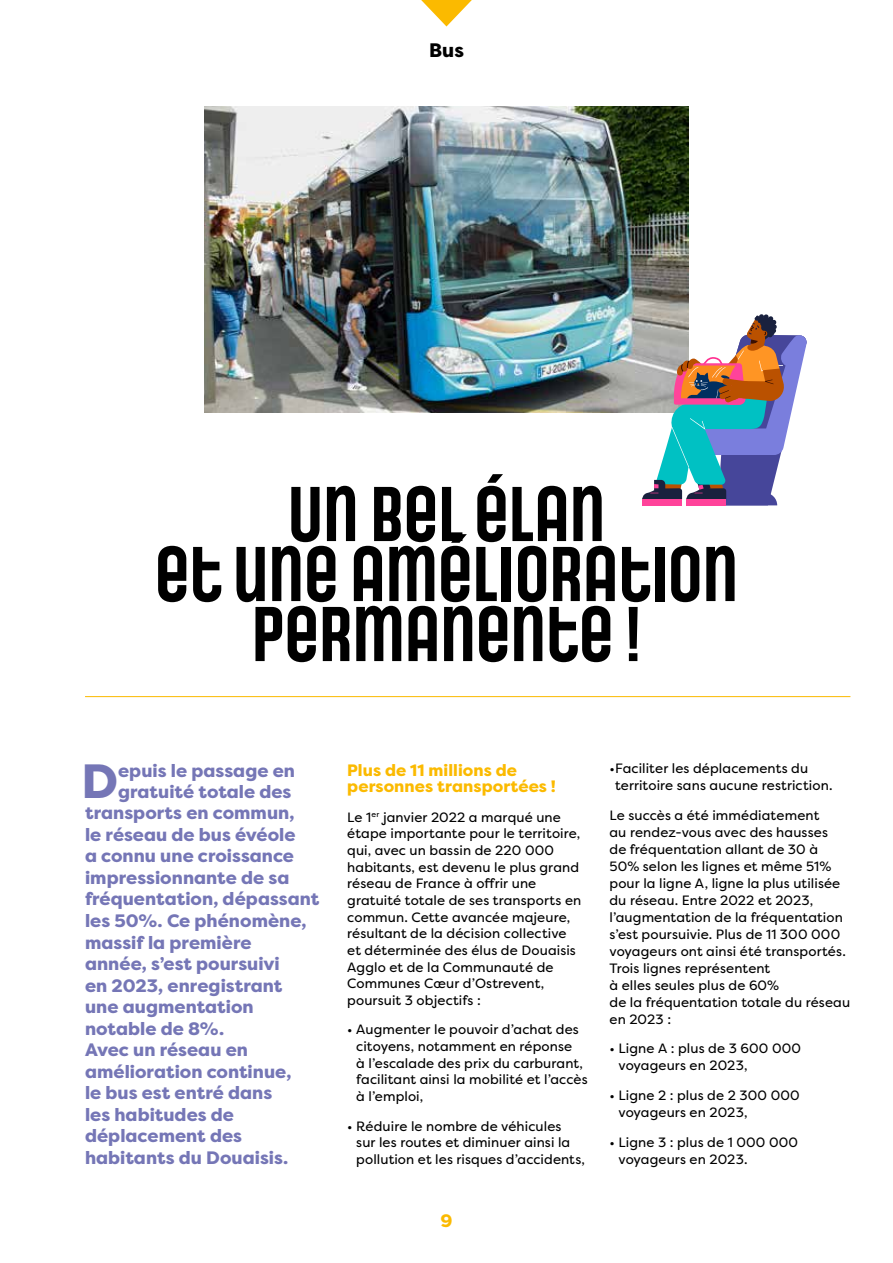
<style>
.page{position:relative;width:893px;height:1263px;background:#fff}
.page>*{position:absolute;margin:0;border:0;box-sizing:border-box;transform-origin:0 0}
.t1{font:700 75px/60px "Gala";color:#000;text-align:center}
.t2{font:800 48px "Filson Pro";color:#7576b6}
.t3{font:800 19.5px "Filson Pro";color:#000}
.t4{font:800 18px "Filson Pro";letter-spacing:.005em;color:#7576b6}
.t5{font:800 18px "Filson Pro";color:#fbba00}
.t6{font:800 16.5px/16.6px "Filson Pro";letter-spacing:.005em;color:#fbba00}
.t7{font:13.5px/16.6px "Filson Pro";letter-spacing:.01em;color:#000}
</style>
<div class="page">
<svg style="left:421px;top:0;width:51px;height:27px"></svg>
<hr style="left:85px;top:696px;width:765px;height:1px;background:#fbba00">
<img style="left:205px;top:107px;width:483px;height:305px">
<svg style="left:642px;top:313px;width:165px;height:192px"></svg>
<h3 class="t3" style="left:429px;top:38px;width:36px">Bus</h3>
<h1 class="t1" style="left:155px;top:482px;width:585px">UN BEL ÉLAN<br>ET UNE AMÉLIORATION<br>PERMANENTE !</h1>
<h2 class="t2" style="left:81px;top:751px;width:38px">D</h2>
<h3 class="t4" style="left:118px;top:759px;width:178px">epuis le passage en</h3>
<h3 class="t4" style="left:118px;top:780px;width:175px">gratuité totale des</h3>
<h3 class="t4" style="left:85px;top:802px;width:211px">transports en commun,</h3>
<h3 class="t4" style="left:85px;top:823px;width:212px">le réseau de bus évéole</h3>
<h3 class="t4" style="left:85px;top:845px;width:211px">a connu une croissance</h3>
<h3 class="t4" style="left:85px;top:866px;width:206px">impressionnante de sa</h3>
<h3 class="t4" style="left:85px;top:888px;width:236px">fréquentation, dépassant</h3>
<h3 class="t4" style="left:85px;top:909px;width:223px">les 50%. Ce phénomène,</h3>
<h3 class="t4" style="left:85px;top:931px;width:168px">massif la première</h3>
<h3 class="t4" style="left:85px;top:952px;width:196px">année, s’est poursuivi</h3>
<h3 class="t4" style="left:85px;top:974px;width:199px">en 2023, enregistrant</h3>
<h3 class="t4" style="left:85px;top:995px;width:170px">une augmentation</h3>
<h3 class="t4" style="left:85px;top:1017px;width:141px">notable de 8%.</h3>
<h3 class="t4" style="left:85px;top:1039px;width:164px">Avec un réseau en</h3>
<h3 class="t4" style="left:85px;top:1060px;width:208px">amélioration continue,</h3>
<h3 class="t4" style="left:85px;top:1082px;width:189px">le bus est entré dans</h3>
<h3 class="t4" style="left:85px;top:1103px;width:150px">les habitudes de</h3>
<h3 class="t4" style="left:85px;top:1125px;width:158px">déplacement des</h3>
<h3 class="t4" style="left:85px;top:1146px;width:205px">habitants du Douaisis.</h3>
<p class="t6" style="left:347px;top:762px;width:210px">Plus de 11 millions de personnes transportées !</p>
<p class="t7" style="left:347px;top:808px;width:236px">Le 1<sup>er</sup> janvier 2022 a marqué une étape importante pour le territoire, qui, avec un bassin de 220 000 habitants, est devenu le plus grand réseau de France à offrir une gratuité totale de ses transports en commun. Cette avancée majeure, résultant de la décision collective et déterminée des élus de Douaisis<br>Agglo et de la Communauté de<br>Communes Cœur d’Ostrevent, poursuit 3 objectifs :</p>
<p class="t7" style="left:356px;top:1021px;width:233px;text-indent:-9px">• Augmenter le pouvoir d’achat des citoyens, notamment en réponse<br>à l’escalade des prix du carburant, facilitant ainsi la mobilité et l’accès à l’emploi,</p>
<p class="t7" style="left:356px;top:1117px;width:230px;text-indent:-9px">• Réduire le nombre de véhicules<br>sur les routes et diminuer ainsi la pollution et les risques d’accidents,</p>
<h3 class="t5" style="left:440px;top:1210px;width:14px">9</h3>
<p class="t7" style="left:615px;top:760px;width:219px;text-indent:-6px">•Faciliter les déplacements du territoire sans aucune restriction.</p>
<p class="t7" style="left:609px;top:807px;width:242px">Le succès a été immédiatement<br>au rendez-vous avec des hausses<br>de fréquentation allant de 30 à<br>50% selon les lignes et même 51% pour la ligne A, ligne la plus utilisée du réseau. Entre 2022 et 2023, l’augmentation de la fréquentation s’est poursuivie. Plus de 11 300 000 voyageurs ont ainsi été transportés.<br>Trois lignes représentent<br>à elles seules plus de 60%<br>de la fréquentation totale du réseau en 2023 :</p>
<p class="t7" style="left:618px;top:1040px;width:184px;text-indent:-9px">• Ligne A : plus de 3 600 000 voyageurs en 2023,</p>
<p class="t7" style="left:618px;top:1087px;width:183px;text-indent:-9px">• Ligne 2 : plus de 2 300 000 voyageurs en 2023,</p>
<p class="t7" style="left:618px;top:1133px;width:181px;text-indent:-9px">• Ligne 3 : plus de 1 000 000 voyageurs en 2023.</p>
</div>
